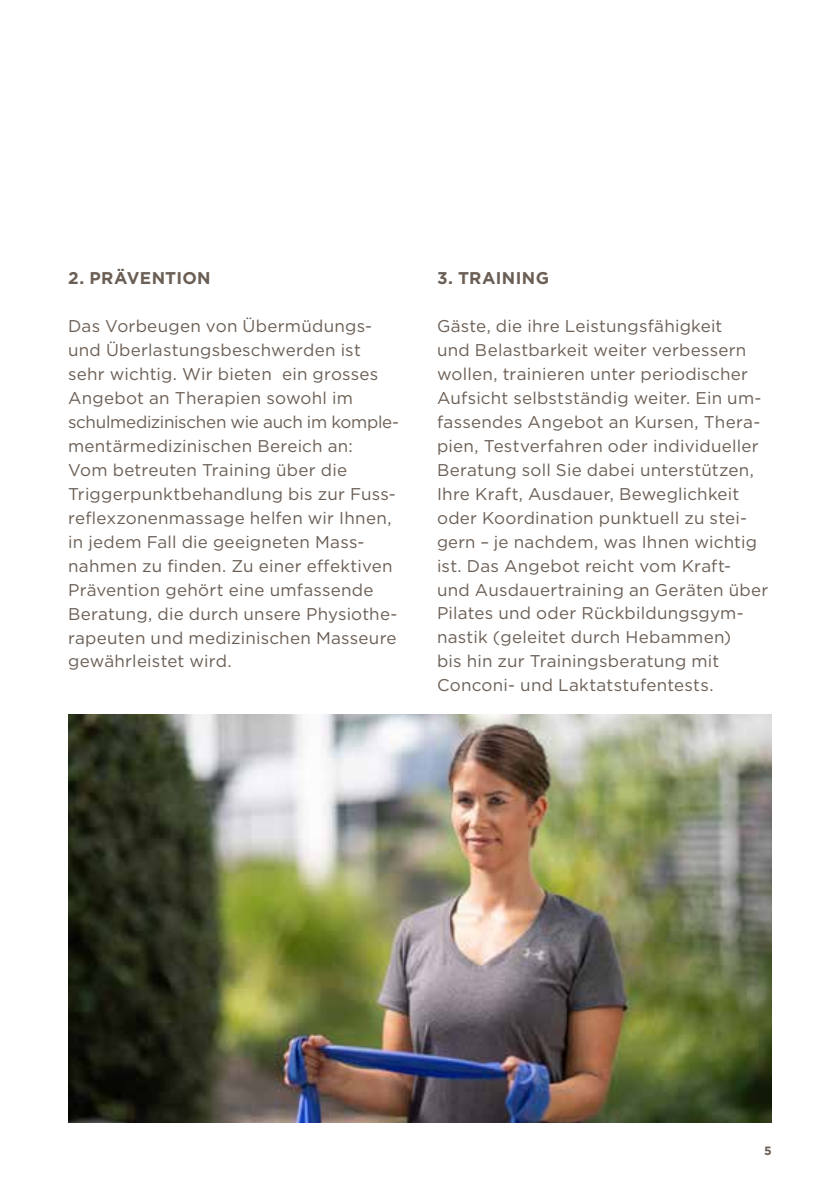
<style>
.page{position:relative;width:840px;height:1191px;background:#fff}
.page>*{position:absolute;margin:0;border:0;box-sizing:border-box;transform-origin:0 0}
.t1{font:17px/24px "Gotham";letter-spacing:.015em;color:#6b5f55}
.t2{font:700 17px "Gotham";color:#6b5f55}
.t3{font:700 12px "Gotham";color:#6b5f55}
</style>
<div class="page">
<img style="left:68px;top:714px;width:703px;height:409px">
<p class="t2" style="left:68px;top:266px;width:84px">2. PRÄVENTION</p>
<p class="t1" style="left:68px;top:313px;width:332px">Das Vorbeugen von Übermüdungs&shy;und Überlastungsbeschwerden ist sehr wichtig. Wir bieten ein grosses Angebot an Therapien sowohl im schulmedizinischen wie auch im komple&shy;mentärmedizinischen Bereich an:<br>Vom betreuten Training über die Triggerpunktbehandlung bis zur Fuss&shy;reflexzonenmassage helfen wir Ihnen, in jedem Fall die geeigneten Mass&shy;nahmen zu finden. Zu einer effektiven Prävention gehört eine umfassende Beratung, die durch unsere Physiothe&shy;rapeuten und medizinischen Masseure gewährleistet wird.</p>
<p class="t2" style="left:437px;top:267px;width:45px">3. TRAINING</p>
<p class="t1" style="left:437px;top:313px;width:332px">Gäste, die ihre Leistungsfähigkeit<br>und Belastbarkeit weiter verbessern wollen, trainieren unter periodischer Aufsicht selbstständig weiter. Ein um&shy;fassendes Angebot an Kursen, Thera&shy;pien, Testverfahren oder individueller Beratung soll Sie dabei unterstützen,<br>I hre Kraft, Ausdauer, Beweglichkeit oder Koordination punktuell zu stei&shy;gern – je nachdem, was I hnen wichtig ist. Das Angebot reicht vom Kraft-<br>und Ausdauertraining an Geräten über Pilates und oder Rückbildungsgym&shy;nastik (geleitet durch Hebammen)<br>bis hin zur Trainingsberatung mit Conconi- und Laktatstufentests.</p>
<p class="t3" style="left:763px;top:1142px;width:9px">5</p>
</div>
